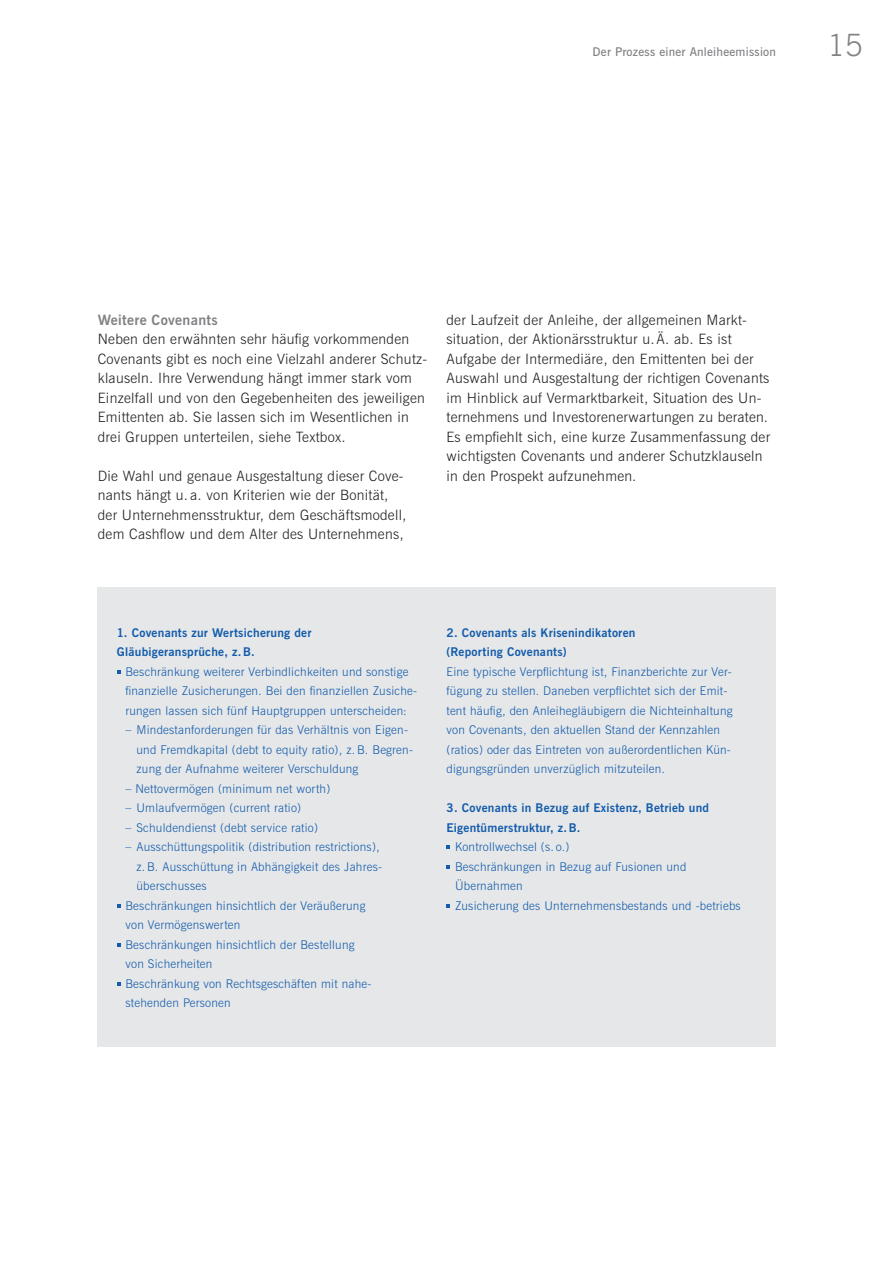
<style>
.page{position:relative;width:893px;height:1263px;background:#fff}
.page>*{position:absolute;margin:0;border:0;box-sizing:border-box;transform-origin:0 0}
.t1{font:30.75px "News Gothic Lt BT";color:#808285}
.t2{font:14.25px/19.5px "News Gothic Lt BT";letter-spacing:.02em;color:#231f20}
.t3{font:14.25px "News Gothic Bd BT";letter-spacing:.02em;color:#808285}
.t4{font:12px/19.5px "News Gothic Lt BT";letter-spacing:.02em;color:#135cab}
.t5{font:12px/19.5px "News Gothic Bd BT";letter-spacing:.02em;color:#135cab}
.t6{font:12px "News Gothic Dm BT";letter-spacing:.02em;color:#808285}
</style>
<div class="page">
<div style="left:98px;top:587px;width:678px;height:459px;background:#e6e7e9"></div>
<svg style="left:446px;top:845px;width:4px;height:4px"></svg>
<svg style="left:446px;top:865px;width:4px;height:3px"></svg>
<svg style="left:446px;top:904px;width:4px;height:3px"></svg>
<p class="t6" style="left:592px;top:44px;width:185px">Der Prozess einer Anleiheemission</p>
<h1 class="t1" style="left:828px;top:26px;width:37px">15</h1>
<p class="t3" style="left:98px;top:310px;width:121px">Weitere Covenants</p>
<p class="t2" style="left:98px;top:329px;width:331px">Neben den erwähnten sehr häufig vorkommenden Covenants gibt es noch eine Vielzahl anderer Schutz&shy;klauseln. Ihre Verwendung hängt immer stark vom Einzelfall und von den Gegebenheiten des jeweiligen Emittenten ab. Sie lassen sich im Wesentlichen in drei Gruppen unterteilen, siehe Textbox.</p>
<p class="t2" style="left:98px;top:466px;width:310px">Die Wahl und genaue Ausgestaltung dieser Cove&shy;nants hängt u. a. von Kriterien wie der Bonität, der Unternehmensstruktur, dem Geschäftsmodell, dem Cashflow und dem Alter des Unternehmens,</p>
<p class="t2" style="left:446px;top:310px;width:325px">der Laufzeit der Anleihe, der allgemeinen Markt&shy;situation, der Aktionärsstruktur u. Ä. ab. Es ist Aufgabe der Intermediäre, den Emittenten bei der Auswahl und Ausgestaltung der richtigen Covenants im Hinblick auf Vermarktbarkeit, Situation des Un&shy;ternehmens und Investorenerwartungen zu beraten.<br>Es empfiehlt sich, eine kurze Zusammenfassung der wichtigsten Covenants und anderer Schutzklauseln in den Prospekt aufzunehmen.</p>
<p class="t5" style="left:117px;top:623px;width:196px">1. Covenants zur Wertsicherung der<br>Gläubigeransprüche, z. B.</p>
<p class="t4" style="left:125px;top:662px;width:293px">Beschränkung weiterer Verbindlichkeiten und sonstige finanzielle Zusicherungen. Bei den finanziellen Zusiche&shy;rungen lassen sich fünf Hauptgruppen unterscheiden:</p>
<p class="t4" style="left:136px;top:720px;width:278px;text-indent:-11px">– Mindestanforderungen für das Verhältnis von Eigen&shy;und Fremdkapital (debt to equity ratio), z. B. Begren&shy;zung der Aufnahme weiterer Verschuldung</p>
<p class="t4" style="left:125px;top:779px;width:206px">– Nettovermögen (minimum net worth)</p>
<p class="t4" style="left:125px;top:798px;width:177px">– Umlaufvermögen (current ratio)</p>
<p class="t4" style="left:125px;top:818px;width:194px">– Schuldendienst (debt service ratio)</p>
<p class="t4" style="left:125px;top:837px;width:256px">– Ausschüttungspolitik (distribution restrictions),</p>
<p class="t4" style="left:136px;top:857px;width:247px">z. B. Ausschüttung in Abhängigkeit des Jahres-</p>
<p class="t4" style="left:136px;top:876px;width:72px">überschusses</p>
<p class="t4" style="left:125px;top:896px;width:242px">Beschränkungen hinsichtlich der Veräußerung</p>
<p class="t4" style="left:125px;top:915px;width:116px">von Vermögenswerten</p>
<p class="t4" style="left:125px;top:935px;width:231px">Beschränkungen hinsichtlich der Bestellung</p>
<p class="t4" style="left:125px;top:954px;width:88px">von Sicherheiten</p>
<p class="t4" style="left:125px;top:974px;width:248px">Beschränkung von Rechtsgeschäften mit nahe-</p>
<p class="t4" style="left:125px;top:993px;width:107px">stehenden Personen</p>
<p class="t5" style="left:446px;top:623px;width:190px">2. Covenants als Krisenindikatoren (Reporting Covenants)</p>
<p class="t4" style="left:446px;top:662px;width:288px">Eine typische Verpflichtung ist, Finanzberichte zur Ver&shy;fügung zu stellen. Daneben verpflichtet sich der Emit&shy;tent häufig, den Anleihegläubigern die Nichteinhaltung von Covenants, den aktuellen Stand der Kennzahlen (ratios) oder das Eintreten von außerordentlichen Kün&shy;digungsgründen unverzüglich mitzuteilen.</p>
<p class="t5" style="left:446px;top:798px;width:264px">3. Covenants in Bezug auf Existenz, Betrieb und<br>Eigentümerstruktur, z. B.</p>
<p class="t4" style="left:455px;top:837px;width:287px">Kontrollwechsel (s. o.)<br>Beschränkungen in Bezug auf Fusionen und Übernahmen<br>Zusicherung des Unternehmensbestands und -betriebs</p>
</div>
